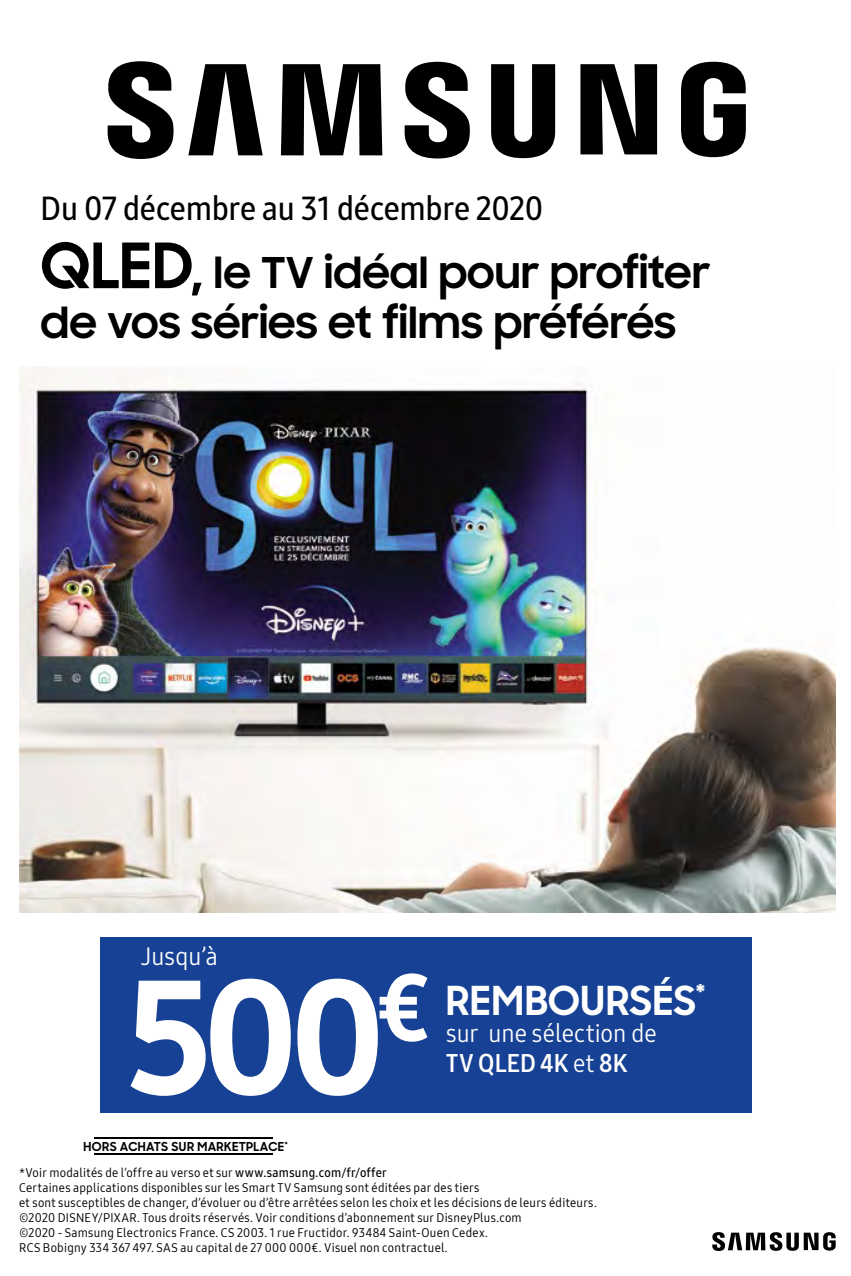
<style>
.page{position:relative;width:851px;height:1276px;background:#fff}
.page>*{position:absolute;margin:0;border:0;box-sizing:border-box;transform-origin:0 0}
.t1{font:160px "Samsung One 800";color:#fff}
.t2{font:700 42.5px/50px "Samsung Sharp Sans";color:#000}
.t3{font:700 40px "Samsung Sharp Sans";letter-spacing:.015em;color:#fff}
.t4{font:32.5px "Samsung One 600 C";letter-spacing:-.005em;color:#000}
.t5{font:25px "Samsung One 400 C";color:#fff}
.t6{font:25px "Samsung One 700 C";letter-spacing:.005em;color:#fff}
.t7{font:12.5px/15px "Samsung One 450 C";letter-spacing:.02em;color:#000}
.t8{font:700 12.25px "Samsung Sharp Sans";letter-spacing:.025em;color:#000}
.s1{font-size:62.5px}
.s2{font-family:"Samsung One 400 C"}
.s3{font-family:"Samsung One 600 C"}
</style>
<div class="page">
<img style="left:19px;top:367px;width:816px;height:545px">
<svg style="left:108px;top:61px;width:637px;height:98px;fill:#000"></svg>
<svg style="left:712px;top:1232px;width:123px;height:19px"></svg>
<div style="left:100px;top:937px;width:651px;height:176px;background:#164194"></div>
<hr style="left:94px;top:1137px;width:178px;height:2px;background:#000">
<hr style="left:94px;top:1153px;width:178px;height:1px;background:#000">
<h3 class="t4" style="left:40px;top:187px;width:504px">Du 07 décembre au 31 décembre 2020</h3>
<h2 class="t2" style="left:41px;top:246px;width:671px"><span class="s1">QLED,</span> le TV idéal pour profiter de vos séries et films préférés</h2>
<h3 class="t5" style="left:141px;top:940px;width:78px">Jusqu’à</h3>
<h1 class="t1" style="left:126px;top:930px;width:307px">500<sup>€</sup></h1>
<p class="t8" style="left:83px;top:1137px;width:205px">HORS ACHATS SUR MARKETPLACE<sup>*</sup></p>
<h3 class="t3" style="left:446px;top:970px;width:260px">REMBOURSÉS<sup>*</sup></h3>
<h3 class="t5" style="left:446px;top:1016px;width:212px">sur une sélection de</h3>
<h3 class="t6" style="left:446px;top:1046px;width:183px">TV QLED 4K <span class="s2">et</span> 8K</h3>
<p class="t7" style="left:19px;top:1165px;width:579px">*Voir modalités de l’offre au verso et sur <span class="s3">www.samsung.com/fr/offer<br></span>Certaines applications disponibles sur les Smart TV Samsung sont éditées par des tiers<br>et sont susceptibles de changer, d’évoluer ou d’être arrêtées selon les choix et les décisions de leurs éditeurs. ©2020 DISNEY/PIXAR. Tous droits réservés. Voir conditions d’abonnement sur DisneyPlus.com<br>©2020 - Samsung Electronics France. CS 2003. 1 rue Fructidor. 93484 Saint-Ouen Cedex.<br>RCS Bobigny 334 367 497. SAS au capital de 27 000 000€. Visuel non contractuel.</p>
</div>
